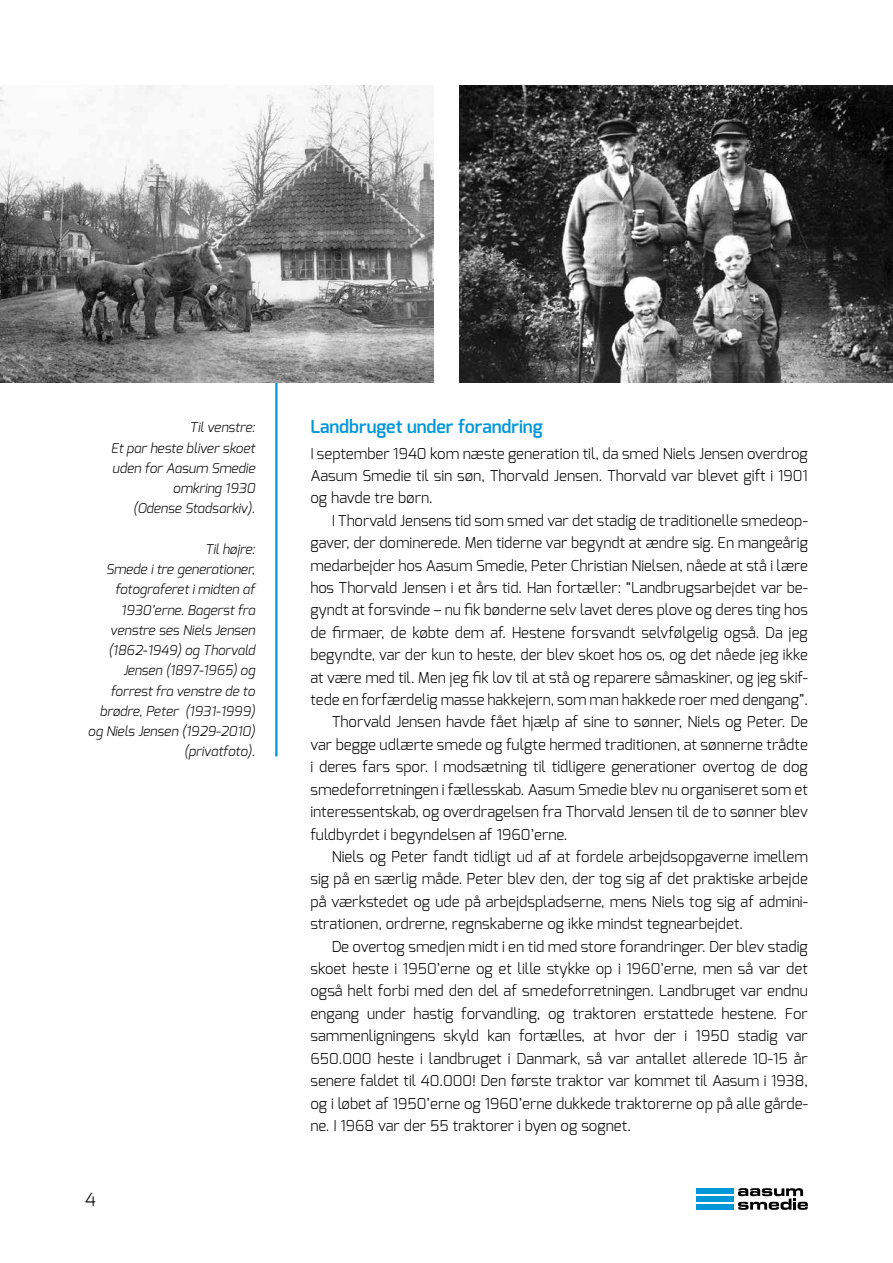
<style>
.page{position:relative;width:893px;height:1263px;background:#fff}
.page>*{position:absolute;margin:0;border:0;box-sizing:border-box;transform-origin:0 0}
.t1{font:600 18px "Exo";color:#0097d9}
.t2{font:300 18px "Exo";color:#000}
.t3{font:300 15px/22.4px "Exo";color:#000;text-align:justify}
.t4{font:italic 300 13.5px/20.2px "Exo";color:#000;text-align:right}
</style>
<div class="page">
<div style="left:696px;top:1196px;width:37px;height:6px;background:#0097d9"></div>
<div style="left:696px;top:1204px;width:37px;height:6px;background:#0097d9"></div>
<div style="left:696px;top:1188px;width:37px;height:6px;background:#0097d9"></div>
<svg style="left:738px;top:1188px;width:70px;height:22px"></svg>
<hr style="left:275px;top:369px;width:3px;height:387px;background:#0097d9">
<img style="left:0;top:85px;width:434px;height:298px">
<img style="left:459px;top:85px;width:434px;height:298px">
<p class="t4" style="left:111px;top:417px;width:146px">Til venstre:<br>Et par heste bliver skoet uden for Aasum Smedie omkring 1930<br>(Odense Stadsarkiv).</p>
<p class="t4" style="left:88px;top:539px;width:169px">Til højre:<br>Smede i tre generationer, fotograferet i midten af<br>1930’erne. Bagerst fra venstre ses Niels Jensen (1862-1949) og Thorvald<br>Jensen (1897-1965) og forrest fra venstre de to brødre, Peter (1931-1999) og Niels Jensen (1929-2010) (privatfoto).</p>
<p class="t2" style="left:85px;top:1188px;width:12px">4</p>
<p class="t1" style="left:310px;top:415px;width:234px">Landbruget under forandring</p>
<p class="t3" style="left:310px;top:442px;width:499px">I september 1940 kom næste generation til, da smed Niels Jensen overdrog Aasum Smedie til sin søn, Thorvald Jensen. Thorvald var blevet gift i 1901 og havde tre børn.</p>
<p class="t3" style="left:332px;top:509px;width:478px">I Thorvald Jensens tid som smed var det stadig de traditionelle smedeop-</p>
<p class="t3" style="left:310px;top:532px;width:499px">gaver, der dominerede. Men tiderne var begyndt at ændre sig. En mangeårig</p>
<p class="t3" style="left:310px;top:554px;width:499px">medarbejder hos Aasum Smedie, Peter Christian Nielsen, nåede at stå i lære</p>
<p class="t3" style="left:310px;top:576px;width:499px">hos Thorvald Jensen i et års tid. Han fortæller: “Landbrugsarbejdet var be-</p>
<p class="t3" style="left:310px;top:599px;width:499px">gyndt at forsvinde – nu fik bønderne selv lavet deres plove og deres ting hos</p>
<p class="t3" style="left:310px;top:621px;width:499px">de firmaer, de købte dem af. Hestene forsvandt selvfølgelig også. Da jeg</p>
<p class="t3" style="left:310px;top:644px;width:499px">begyndte, var der kun to heste, der blev skoet hos os, og det nåede jeg ikke</p>
<p class="t3" style="left:310px;top:666px;width:499px">at være med til. Men jeg fik lov til at stå og reparere såmaskiner, og jeg skif-</p>
<p class="t3" style="left:310px;top:688px;width:499px">tede en forfærdelig masse hakkejern, som man hakkede roer med dengang”.</p>
<p class="t3" style="left:332px;top:711px;width:478px">Thorvald Jensen havde fået hjælp af sine to sønner, Niels og Peter. De</p>
<p class="t3" style="left:310px;top:733px;width:499px">var begge udlærte smede og fulgte hermed traditionen, at sønnerne trådte</p>
<p class="t3" style="left:310px;top:756px;width:499px">i deres fars spor. I modsætning til tidligere generationer overtog de dog</p>
<p class="t3" style="left:310px;top:778px;width:499px">smedeforretningen i fællesskab. Aasum Smedie blev nu organiseret som et</p>
<p class="t3" style="left:310px;top:800px;width:499px">interessentskab, og overdragelsen fra Thorvald Jensen til de to sønner blev</p>
<p class="t3" style="left:310px;top:823px;width:259px">fuldbyrdet i begyndelsen af 1960’erne.</p>
<p class="t3" style="left:332px;top:845px;width:478px">Niels og Peter fandt tidligt ud af at fordele arbejdsopgaverne imellem</p>
<p class="t3" style="left:310px;top:868px;width:499px">sig på en særlig måde. Peter blev den, der tog sig af det praktiske arbejde</p>
<p class="t3" style="left:310px;top:890px;width:499px">på værkstedet og ude på arbejdspladserne, mens Niels tog sig af admini-</p>
<p class="t3" style="left:310px;top:912px;width:434px">strationen, ordrerne, regnskaberne og ikke mindst tegnearbejdet.</p>
<p class="t3" style="left:332px;top:935px;width:478px">De overtog smedjen midt i en tid med store forandringer. Der blev stadig</p>
<p class="t3" style="left:310px;top:957px;width:499px">skoet heste i 1950’erne og et lille stykke op i 1960’erne, men så var det</p>
<p class="t3" style="left:310px;top:980px;width:499px">også helt forbi med den del af smedeforretningen. Landbruget var endnu</p>
<p class="t3" style="left:310px;top:1002px;width:499px">engang under hastig forvandling, og traktoren erstattede hestene. For</p>
<p class="t3" style="left:310px;top:1025px;width:499px">sammenligningens skyld kan fortælles, at hvor der i 1950 stadig var</p>
<p class="t3" style="left:310px;top:1047px;width:499px">650.000 heste i landbruget i Danmark, så var antallet allerede 10-15 år</p>
<p class="t3" style="left:310px;top:1069px;width:499px">senere faldet til 40.000! Den første traktor var kommet til Aasum i 1938,</p>
<p class="t3" style="left:310px;top:1092px;width:499px">og i løbet af 1950’erne og 1960’erne dukkede traktorerne op på alle gårde-</p>
<p class="t3" style="left:310px;top:1114px;width:322px">ne. I 1968 var der 55 traktorer i byen og sognet.</p>
</div>
